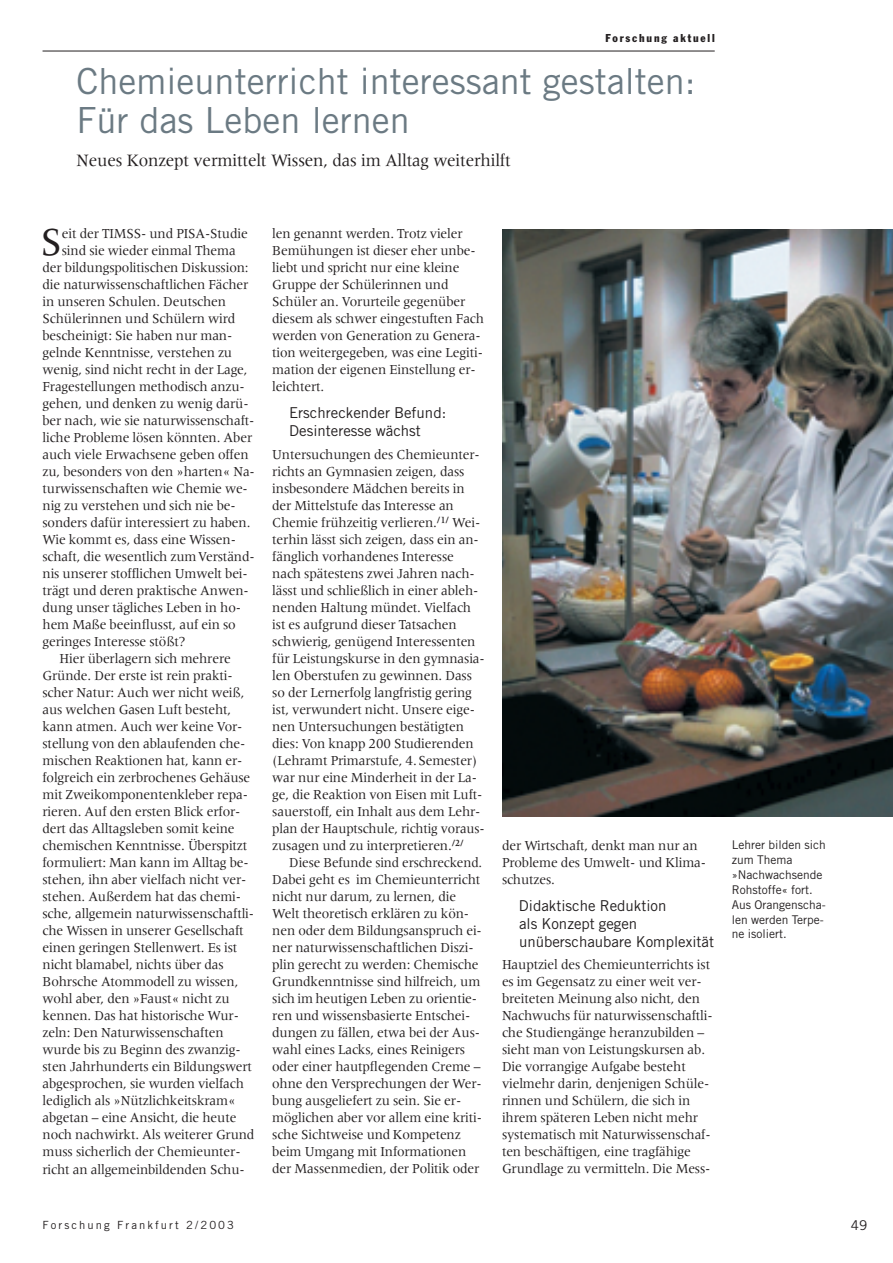
<style>
.page{position:relative;width:893px;height:1263px;background:#fff}
.page>*{position:absolute;margin:0;border:0;box-sizing:border-box;transform-origin:0 0}
.t1{font:41.1px "Meridien";color:#231f20;scale:.95 1}
.t2{font:36px/39px "Trade Gothic";color:#6b7a83}
.t3{font:18px "Meridien";letter-spacing:-.01em;color:#231f20;scale:.95 1}
.t4{font:15px/18px "Trade Gothic";color:#231f20}
.t5{font:14.25px/17px "Meridien";letter-spacing:-.01em;color:#231f20;scale:.95 1}
.t6{font:14.25px/17px "Meridien";letter-spacing:-.01em;color:#231f20;scale:.93 1}
.t7{font:13.5px "Trade Gothic";color:#231f20}
.t8{font:12px/14.9px "Trade Gothic";color:#231f20}
.t9{font:11.25px "Trade Gothic";letter-spacing:.185em;color:#231f20}
.t10{font:condensed 11.25px "Franklin Gothic";letter-spacing:.16em;color:#231f20}
</style>
<div class="page">
<hr style="left:43px;top:51px;width:671px;height:1px;background:#231f20">
<img style="left:502px;top:230px;width:390px;height:586px">
<p class="t10" style="left:605px;top:34px;width:111px">Forschung aktuell</p>
<h2 class="t2" style="left:77px;top:64px;width:620px">Chemieunterricht interessant gestalten:<br>Für das Leben lernen</h2>
<p class="t3" style="left:77px;top:153px;width:458px">Neues Konzept vermittelt Wissen, das im Alltag weiterhilft</p>
<h1 class="t1" style="left:41px;top:226px;width:24px">S</h1>
<p class="t5" style="left:62px;top:226px;width:197px">eit der TIMSS- und PISA-Studie</p>
<p class="t5" style="left:62px;top:243px;width:185px">sind sie wieder einmal Thema</p>
<p class="t5" style="left:43px;top:260px;width:218px">der bildungspolitischen Diskussion:</p>
<p class="t5" style="left:43px;top:277px;width:218px">die naturwissenschaftlichen Fächer</p>
<p class="t5" style="left:43px;top:294px;width:195px">in unseren Schulen. Deutschen</p>
<p class="t5" style="left:43px;top:311px;width:204px">Schülerinnen und Schülern wird</p>
<p class="t5" style="left:43px;top:328px;width:201px">bescheinigt: Sie haben nur man-</p>
<p class="t5" style="left:43px;top:345px;width:201px">gelnde Kenntnisse, verstehen zu</p>
<p class="t5" style="left:43px;top:362px;width:217px">wenig, sind nicht recht in der Lage,</p>
<p class="t5" style="left:43px;top:379px;width:214px">Fragestellungen methodisch anzu-</p>
<p class="t5" style="left:43px;top:396px;width:218px">gehen, und denken zu wenig darü-</p>
<p class="t5" style="left:43px;top:413px;width:224px">ber nach, wie sie naturwissenschaft-</p>
<p class="t5" style="left:43px;top:430px;width:222px">liche Probleme lösen könnten. Aber</p>
<p class="t5" style="left:43px;top:447px;width:218px">auch viele Erwachsene geben offen</p>
<p class="t5" style="left:43px;top:464px;width:225px">zu, besonders von den »harten« Na-</p>
<p class="t5" style="left:43px;top:481px;width:218px">turwissenschaften wie Chemie we-</p>
<p class="t5" style="left:43px;top:498px;width:205px">nig zu verstehen und sich nie be-</p>
<p class="t5" style="left:43px;top:515px;width:220px">sonders dafür interessiert zu haben.</p>
<p class="t5" style="left:43px;top:532px;width:205px">Wie kommt es, dass eine Wissen-</p>
<p class="t5" style="left:43px;top:549px;width:225px">schaft, die wesentlich zumVerständ-</p>
<p class="t5" style="left:43px;top:566px;width:217px">nis unserer stofflichen Umwelt bei-</p>
<p class="t5" style="left:43px;top:583px;width:219px">trägt und deren praktische Anwen-</p>
<p class="t5" style="left:43px;top:600px;width:210px">dung unser tägliches Leben in ho-</p>
<p class="t5" style="left:43px;top:617px;width:205px">hem Maße beeinflusst, auf ein so</p>
<p class="t5" style="left:43px;top:634px;width:152px">geringes Interesse stößt?</p>
<p class="t5" style="left:60px;top:651px;width:182px">Hier überlagern sich mehrere</p>
<p class="t5" style="left:43px;top:668px;width:202px">Gründe. Der erste ist rein prakti-</p>
<p class="t5" style="left:43px;top:685px;width:214px">scher Natur: Auch wer nicht weiß,</p>
<p class="t5" style="left:43px;top:702px;width:200px">aus welchen Gasen Luft besteht,</p>
<p class="t5" style="left:43px;top:719px;width:212px">kann atmen. Auch wer keine Vor-</p>
<p class="t5" style="left:43px;top:736px;width:215px">stellung von den ablaufenden che-</p>
<p class="t5" style="left:43px;top:753px;width:212px">mischen Reaktionen hat, kann er-</p>
<p class="t5" style="left:43px;top:770px;width:220px">folgreich ein zerbrochenes Gehäuse</p>
<p class="t5" style="left:43px;top:787px;width:218px">mit Zweikomponentenkleber repa-</p>
<p class="t5" style="left:43px;top:804px;width:210px">rieren. Auf den ersten Blick erfor-</p>
<p class="t5" style="left:43px;top:821px;width:204px">dert das Alltagsleben somit keine</p>
<p class="t5" style="left:43px;top:838px;width:217px">chemischen Kenntnisse. Überspitzt</p>
<p class="t5" style="left:43px;top:855px;width:219px">formuliert: Man kann im Alltag be-</p>
<p class="t5" style="left:43px;top:872px;width:216px">stehen, ihn aber vielfach nicht ver-</p>
<p class="t5" style="left:43px;top:889px;width:210px">stehen. Außerdem hat das chemi-</p>
<p class="t5" style="left:43px;top:906px;width:224px">sche, allgemein naturwissenschaftli-</p>
<p class="t5" style="left:43px;top:923px;width:213px">che Wissen in unserer Gesellschaft</p>
<p class="t5" style="left:43px;top:940px;width:207px">einen geringen Stellenwert. Es ist</p>
<p class="t5" style="left:43px;top:957px;width:192px">nicht blamabel, nichts über das</p>
<p class="t5" style="left:43px;top:974px;width:208px">Bohrsche Atommodell zu wissen,</p>
<p class="t5" style="left:43px;top:991px;width:198px">wohl aber, den »Faust« nicht zu</p>
<p class="t5" style="left:43px;top:1008px;width:208px">kennen. Das hat historische Wur-</p>
<p class="t5" style="left:43px;top:1026px;width:192px">zeln: Den Naturwissenschaften</p>
<p class="t5" style="left:43px;top:1043px;width:210px">wurde bis zu Beginn des zwanzig-</p>
<p class="t5" style="left:43px;top:1060px;width:222px">sten Jahrhunderts ein Bildungswert</p>
<p class="t5" style="left:43px;top:1077px;width:213px">abgesprochen, sie wurden vielfach</p>
<p class="t5" style="left:43px;top:1094px;width:205px">lediglich als »Nützlichkeitskram«</p>
<p class="t5" style="left:43px;top:1111px;width:206px">abgetan – eine Ansicht, die heute</p>
<p class="t5" style="left:43px;top:1128px;width:225px">noch nachwirkt. Als weiterer Grund</p>
<p class="t5" style="left:43px;top:1145px;width:210px">muss sicherlich der Chemieunter-</p>
<p class="t5" style="left:43px;top:1162px;width:214px">richt an allgemeinbildenden Schu-</p>
<p class="t5" style="left:272px;top:226px;width:224px">len genannt werden. Trotz vieler<br>Bemühungen ist dieser eher unbe&shy;liebt und spricht nur eine kleine<br>Gruppe der Schülerinnen und<br>Schüler an. Vorurteile gegenüber diesem als schwer eingestuften Fach werden von Generation zu Genera&shy;tion weitergegeben, was eine Legiti&shy;mation der eigenen Einstellung er&shy;leichtert.</p>
<p class="t4" style="left:289px;top:405px;width:159px">Erschreckender Befund:<br>Desinteresse wächst</p>
<p class="t5" style="left:272px;top:447px;width:225px">Untersuchungen des Chemieunter&shy;richts an Gymnasien zeigen, dass insbesondere Mädchen bereits in der Mittelstufe das Interesse an Chemie frühzeitig verlieren.<sup>/1/</sup> Wei&shy;terhin lässt sich zeigen, dass ein an&shy;fänglich vorhandenes Interesse nach spätestens zwei Jahren nach&shy;lässt und schließlich in einer ableh&shy;nenden Haltung mündet. Vielfach ist es aufgrund dieser Tatsachen schwierig, genügend Interessenten für Leistungskurse in den gymnasia&shy;len Oberstufen zu gewinnen. Dass so der Lernerfolg langfristig gering ist, verwundert nicht. Unsere eige&shy;nen Untersuchungen bestätigten dies: Von knapp 200 Studierenden (Lehramt Primarstufe, 4.Semester) war nur eine Minderheit in der La&shy;ge, die Reaktion von Eisen mit Luft&shy;sauerstoff, ein Inhalt aus dem Lehr&shy;plan der Hauptschule, richtig voraus&shy;zusagen und zu interpretieren.<sup>/2/</sup></p>
<p class="t6" style="left:272px;top:855px;width:227px;text-indent:17px">Diese Befunde sind erschreckend.<br>Dabei geht es im Chemieunterricht nicht nur darum, zu lernen, die Welt theoretisch erklären zu kön&shy;nen oder dem Bildungsanspruch ei&shy;ner naturwissenschaftlichen Diszi&shy;plin gerecht zu werden: Chemische Grundkenntnisse sind hilfreich, um sich im heutigen Leben zu orientie&shy;ren und wissensbasierte Entschei&shy;dungen zu fällen, etwa bei der Aus&shy;wahl eines Lacks, eines Reinigers oder einer hautpflegenden Creme – ohne den Versprechungen der Wer&shy;bung ausgeliefert zu sein. Sie er&shy;möglichen aber vor allem eine kriti&shy;sche Sichtweise und Kompetenz beim Umgang mit Informationen der Massenmedien, der Politik oder</p>
<p class="t5" style="left:502px;top:838px;width:216px">der Wirtschaft, denkt man nur an<br>Probleme des Umwelt- und Klima&shy;schutzes.</p>
<p class="t4" style="left:519px;top:898px;width:197px">Didaktische Reduktion<br>als Konzept gegen unüberschaubare Komplexität</p>
<p class="t5" style="left:502px;top:957px;width:223px">Hauptziel des Chemieunterrichts ist es im Gegensatz zu einer weit ver&shy;breiteten Meinung also nicht, den Nachwuchs für naturwissenschaftli&shy;che Studiengänge heranzubilden – sieht man von Leistungskursen ab.<br>Die vorrangige Aufgabe besteht vielmehr darin, denjenigen Schüle&shy;rinnen und Schülern, die sich in ihrem späteren Leben nicht mehr systematisch mit Naturwissenschaf&shy;ten beschäftigen, eine tragfähige Grundlage zu vermitteln. Die Mess-</p>
<p class="t8" style="left:731px;top:839px;width:95px">Lehrer bilden sich zum Thema »Nachwachsende<br>Rohstoffe« fort.<br>Aus Orangenscha&shy;len werden Terpe&shy;ne isoliert.</p>
<p class="t9" style="left:43px;top:1221px;width:193px">Forschung Frankfurt 2/2003</p>
<p class="t7" style="left:850px;top:1220px;width:18px">49</p>
</div>
